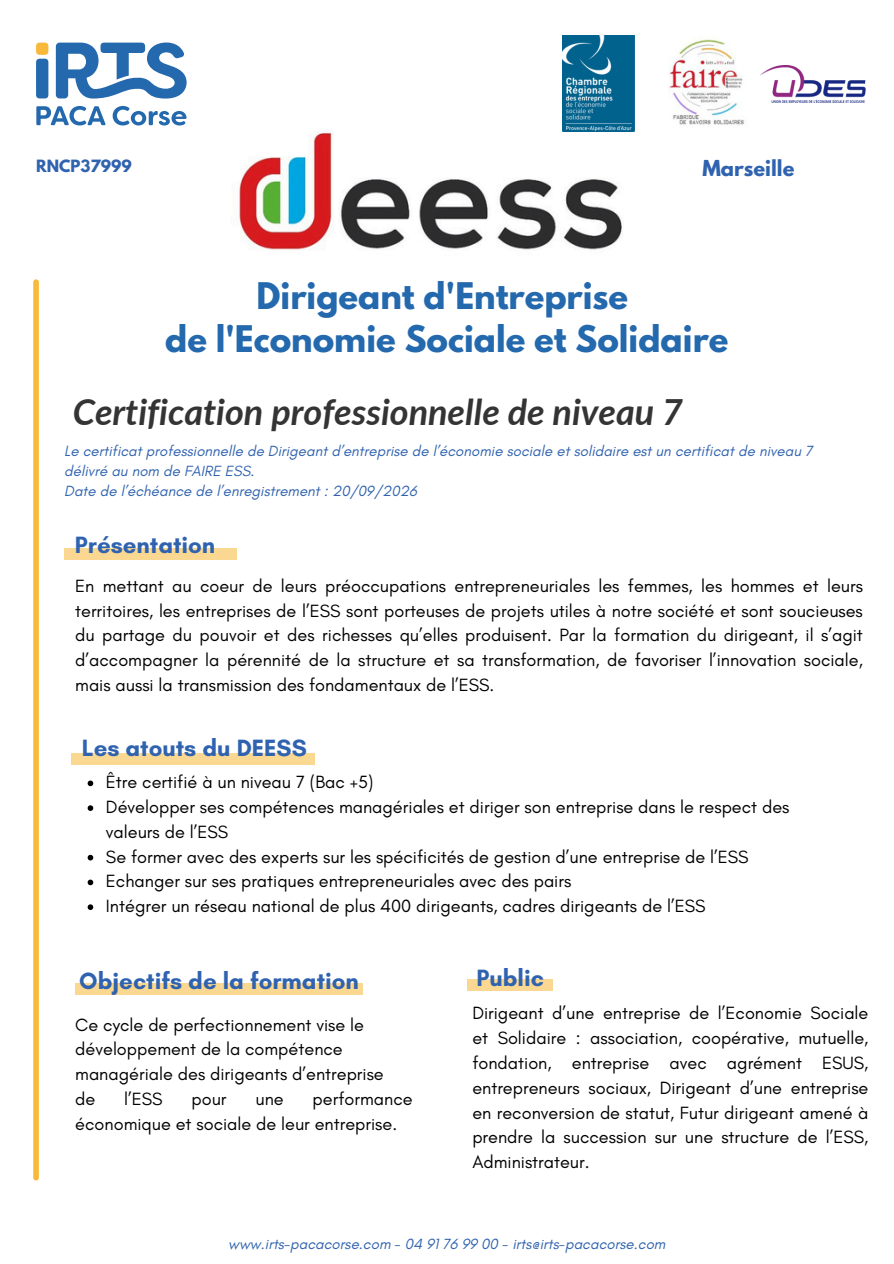
<style>
.page{position:relative;width:894px;height:1264px;background:#fff}
.page>*{position:absolute;margin:0;border:0;box-sizing:border-box;transform-origin:0 0}
.t1{font:italic 700 36px "Lato";color:#343434}
.t2{font:700 32.55px/43.8px "League Spartan";color:#2469ad;text-align:center}
.t3{font:700 24px "Glacial Indifference";color:#3063af}
.t4{font:700 19.5px "League Spartan";color:#3063af}
.t5{font:18px/24.8px "Glacial Indifference";color:#000}
.t6{font:italic 15px/20.2px "Glacial Indifference";color:#3063af}
.t7{font:700 15px "League Spartan";color:#3063af}
</style>
<div class="page">
<svg style="left:33px;top:279px;width:6px;height:901px;background:#f9bd45"></svg>
<div style="left:64px;top:548px;width:173px;height:12px;background:#fbd892"></div>
<div style="left:75px;top:983px;width:288px;height:12px;background:#fbd892"></div>
<img style="left:668px;top:36px;width:77px;height:89px">
<div style="left:467px;top:979px;width:85px;height:11px;background:#fbd892"></div>
<div style="left:71px;top:753px;width:244px;height:11px;background:#fbd892"></div>
<img style="left:760px;top:65px;width:106px;height:37px">
<svg style="left:36px;top:42px;width:150px;height:83px"></svg>
<div style="left:36px;top:43px;width:12px;height:12px;background:#f8b83a;border-radius:4px"></div>
<img style="left:237px;top:132px;width:385px;height:118px">
<svg style="left:88px;top:780px;width:5px;height:6px"></svg>
<svg style="left:88px;top:805px;width:5px;height:6px"></svg>
<svg style="left:88px;top:854px;width:5px;height:6px"></svg>
<svg style="left:88px;top:879px;width:5px;height:6px"></svg>
<svg style="left:88px;top:904px;width:5px;height:6px"></svg>
<img style="left:562px;top:35px;width:72px;height:97px">
<h2 class="t7" style="left:36px;top:158px;width:97px">RNCP37999</h2>
<p class="t4" style="left:702px;top:158px;width:94px">Marseille</p>
<p class="t2" style="left:165px;top:278px;width:564px">Dirigeant d'Entreprise<br>de l'Economie Sociale et Solidaire</p>
<p class="t1" style="left:73px;top:389px;width:612px">Certification professionnelle de niveau 7</p>
<p class="t6" style="left:64px;top:440px;width:749px">Le certificat professionnelle de Dirigeant d’entreprise de l’économie sociale et solidaire est un certificat de niveau 7 délivré au nom de FAIRE ESS.</p>
<h2 class="t6" style="left:64px;top:481px;width:354px">Date de l’échéance de l’enregistrement : 20/09/2026</h2>
<p class="t3" style="left:75px;top:530px;width:142px">Présentation</p>
<h1 class="t5" style="left:75px;top:573px;width:789px;text-align:justify">En mettant au coeur de leurs préoccupations entrepreneuriales les femmes, les hommes et leurs territoires, les entreprises de l’ESS sont porteuses de projets utiles à notre société et sont soucieuses du partage du pouvoir et des richesses qu’elles produisent. Par la formation du dirigeant, il s’agit d’accompagner la pérennité de la structure et sa transformation, de favoriser l’innovation sociale, mais aussi la transmission des fondamentaux de l’ESS.</h1>
<h2 class="t3" style="left:82px;top:733px;width:226px">Les atouts du DEESS</h2>
<h4 class="t5" style="left:106px;top:769px;width:269px">Être certifié à un niveau 7 (Bac +5)</h4>
<h2 class="t5" style="left:106px;top:794px;width:684px">Développer ses compétences managériales et diriger son entreprise dans le respect des valeurs de l’ESS</h2>
<p class="t5" style="left:106px;top:844px;width:644px">Se former avec des experts sur les spécificités de gestion d’une entreprise de l’ESS</p>
<p class="t5" style="left:106px;top:868px;width:466px">Echanger sur ses pratiques entrepreneuriales avec des pairs</p>
<p class="t5" style="left:106px;top:893px;width:601px">Intégrer un réseau national de plus 400 dirigeants, cadres dirigeants de l’ESS</p>
<h5 class="t3" style="left:79px;top:965px;width:281px">Objectifs de la formation</h5>
<p class="t5" style="left:75px;top:1011px;width:310px">Ce cycle de perfectionnement vise le développement de la compétence managériale des dirigeants d’entreprise de</p>
<p class="t5" style="left:75px;top:1086px;width:339px;text-indent:237px">performance économique et sociale de leur entreprise.</p>
<p class="t5" style="left:124px;top:1086px;width:40px">l’ESS</p>
<p class="t5" style="left:191px;top:1086px;width:37px">pour</p>
<p class="t5" style="left:255px;top:1086px;width:30px">une</p>
<p class="t3" style="left:476px;top:963px;width:69px">Public</p>
<p class="t5" style="left:472px;top:1000px;width:397px;text-align:justify">Dirigeant d’une entreprise de l’Economie Sociale et Solidaire : association, coopérative, mutuelle, fondation, entreprise avec agrément ESUS, entrepreneurs sociaux, Dirigeant d’une entreprise en reconversion de statut, Futur dirigeant amené à prendre la succession sur une structure de l’ESS, Administrateur.</p>
<p class="t6" style="left:228px;top:1233px;width:438px">www.irts-pacacorse.com - 04 91 76 99 00 - irts@irts-pacacorse.com</p>
</div>
